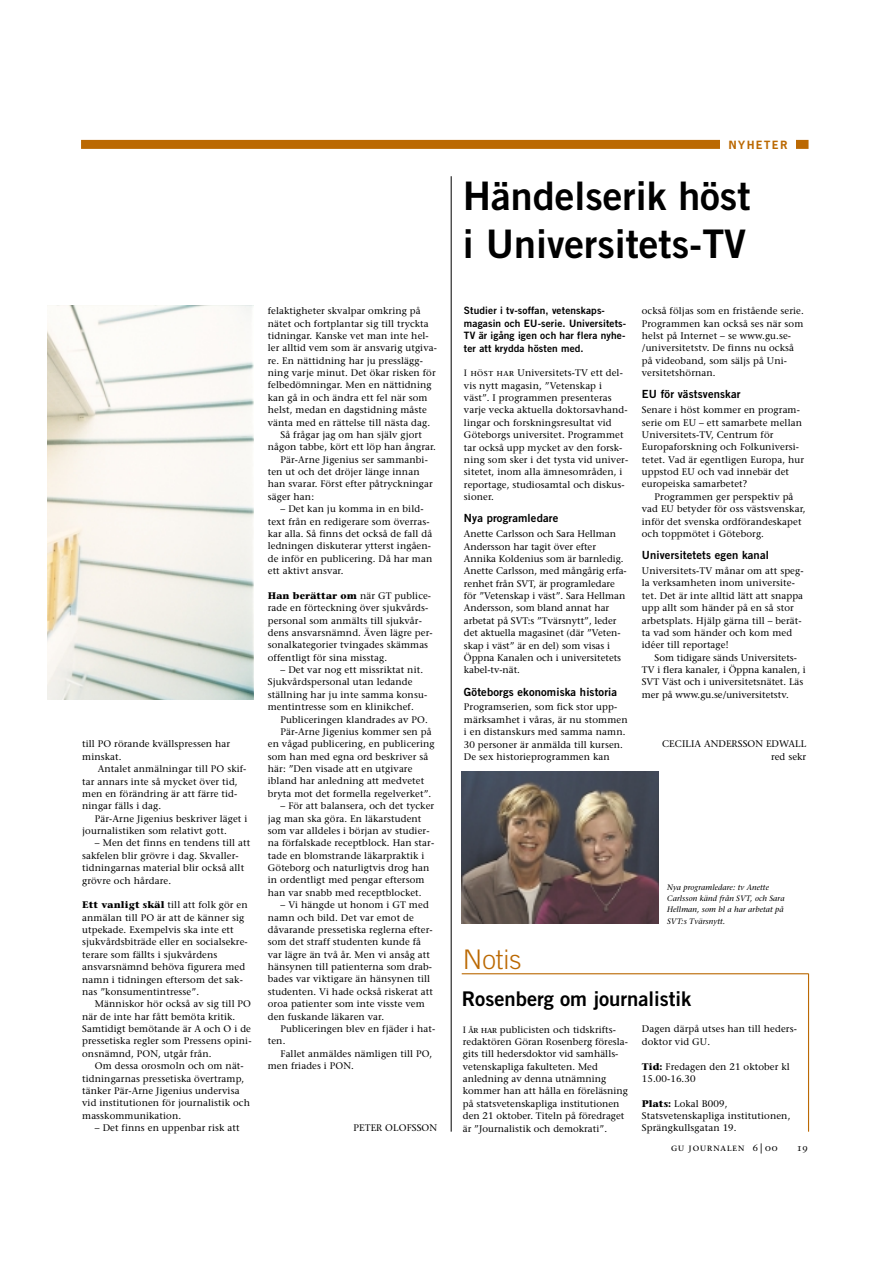
<style>
.page{position:relative;width:893px;height:1263px;background:#fff}
.page>*{position:absolute;margin:0;border:0;box-sizing:border-box;transform-origin:0 0}
.t1{font:39.3px/47.2px "Trade Gothic Bold Two";color:#000}
.t2{font:300 27px "Trade Gothic";color:#bb6903}
.t3{font:20.25px "Trade Gothic Bold Two";color:#000}
.t4{font:11.25px "Trade Gothic Bold Two";letter-spacing:.01em;color:#000}
.t5{font:700 10.65px "News Gothic";letter-spacing:.17em;color:#bb6903}
.t6{font:10.2px/12.3px "Trade Gothic Bold Two";letter-spacing:.01em;color:#000}
.t7{font:500 10.2px "Stone Serif SCEF";letter-spacing:.1em;color:#000}
.t8{font:9.6px/12.3px "Stone Serif";letter-spacing:.01em;color:#000}
.t9{font:italic 7.8px/11.2px "Stone Serif";letter-spacing:.01em;color:#000}
.s1{font-weight:700}
.s2{font-family:"Stone Serif SCEF";font-weight:500}
</style>
<div class="page">
<div style="left:81px;top:140px;width:727px;height:9px;background:#bb6903"></div>
<div style="left:720px;top:137px;width:75px;height:17px;background:#fff"></div>
<img style="left:47px;top:306px;width:206px;height:393px">
<img style="left:461px;top:771px;width:197px;height:153px">
<hr style="left:451px;top:176px;width:1px;height:956px;background:#000">
<hr style="left:461px;top:973px;width:347px;height:1px;background:#bb6903">
<hr style="left:808px;top:974px;width:1px;height:158px;background:#bb6903">
<p class="t8" style="left:82px;top:739px;width:150px">till PO rörande kvällspressen har minskat.</p>
<p class="t8" style="left:82px;top:764px;width:166px;text-indent:16px">Antalet anmälningar till PO skif&shy;tar annars inte så mycket över tid, men en förändring är att färre tid&shy;ningar fälls i dag.</p>
<p class="t8" style="left:82px;top:813px;width:167px;text-indent:13px">Pär-Arne Jigenius beskriver läget i journalistiken som relativt gott.</p>
<p class="t8" style="left:82px;top:838px;width:170px;text-indent:13px">– Men det finns en tendens till att sakfelen blir grövre i dag. Skvaller&shy;tidningarnas material blir också allt grövre och hårdare.</p>
<p class="t8" style="left:82px;top:900px;width:167px"><span class="s1">Ett vanligt skäl</span> till att folk gör en anmälan till PO är att de känner sig utpekade. Exempelvis ska inte ett sjukvårdsbiträde eller en socialsekre&shy;terare som fällts i sjukvårdens ansvarsnämnd behöva figurera med namn i tidningen eftersom det sak&shy;nas ”konsumentintresse”.</p>
<p class="t8" style="left:82px;top:999px;width:171px;text-indent:13px">Människor hör också av sig till PO när de inte har fått bemöta kritik.<br>Samtidigt bemötande är A och O i de pressetiska regler som Pressens opini&shy;onsnämnd, PON, utgår från.</p>
<p class="t8" style="left:82px;top:1061px;width:169px;text-indent:13px">Om dessa orosmoln och om nät&shy;tidningarnas pressetiska övertramp, tänker Pär-Arne Jigenius undervisa vid institutionen för journalistik och masskommunikation.</p>
<p class="t8" style="left:95px;top:1123px;width:146px">– Det finns en uppenbar risk att</p>
<p class="t8" style="left:268px;top:306px;width:154px">felaktigheter skvalpar omkring på</p>
<p class="t8" style="left:268px;top:318px;width:162px">nätet och fortplantar sig till tryckta</p>
<p class="t8" style="left:268px;top:331px;width:162px">tidningar. Kanske vet man inte hel-</p>
<p class="t8" style="left:268px;top:343px;width:171px">ler alltid vem som är ansvarig utgiva-</p>
<p class="t8" style="left:268px;top:355px;width:156px">re. En nättidning har ju presslägg-</p>
<p class="t8" style="left:268px;top:368px;width:169px">ning varje minut. Det ökar risken för</p>
<p class="t8" style="left:268px;top:380px;width:165px">felbedömningar. Men en nättidning</p>
<p class="t8" style="left:268px;top:392px;width:161px">kan gå in och ändra ett fel när som</p>
<p class="t8" style="left:268px;top:405px;width:161px">helst, medan en dagstidning måste</p>
<p class="t8" style="left:268px;top:417px;width:164px">vänta med en rättelse till nästa dag.</p>
<p class="t8" style="left:280px;top:430px;width:143px">Så frågar jag om han själv gjort</p>
<p class="t8" style="left:268px;top:442px;width:170px">någon tabbe, kört ett löp han ångrar.</p>
<p class="t8" style="left:280px;top:454px;width:149px">Pär-Arne Jigenius ser sammanbi-</p>
<p class="t8" style="left:268px;top:467px;width:153px">ten ut och det dröjer länge innan</p>
<p class="t8" style="left:268px;top:479px;width:166px">han svarar. Först efter påtryckningar</p>
<p class="t8" style="left:268px;top:491px;width:48px">säger han:</p>
<p class="t8" style="left:268px;top:504px;width:166px;text-indent:13px">– Det kan ju komma in en bild&shy;text från en redigerare som överras&shy;kar alla. Så finns det också de fall då ledningen diskuterar ytterst ingåen&shy;de inför en publicering. Då har man ett aktivt ansvar.</p>
<p class="t8" style="left:268px;top:590px;width:166px"><span class="s1">Han berättar om</span> när GT publice&shy;rade en förteckning över sjukvårds&shy;personal som anmälts till sjukvår&shy;dens ansvarsnämnd. Även lägre per&shy;sonalkategorier tvingades skämmas offentligt för sina misstag.</p>
<p class="t8" style="left:268px;top:665px;width:161px;text-indent:13px">– Det var nog ett missriktat nit.<br>Sjukvårdspersonal utan ledande ställning har ju inte samma konsu&shy;mentintresse som en klinikchef.</p>
<p class="t8" style="left:280px;top:714px;width:149px">Publiceringen klandrades av PO.</p>
<p class="t8" style="left:280px;top:727px;width:152px">Pär-Arne Jigenius kommer sen på</p>
<p class="t8" style="left:268px;top:739px;width:168px">en vågad publicering, en publicering</p>
<p class="t8" style="left:268px;top:751px;width:162px">som han med egna ord beskriver så</p>
<p class="t8" style="left:268px;top:764px;width:146px">här: ”Den visade att en utgivare</p>
<p class="t8" style="left:268px;top:776px;width:158px">ibland har anledning att medvetet</p>
<p class="t8" style="left:268px;top:788px;width:165px">bryta mot det formella regelverket”.</p>
<p class="t8" style="left:268px;top:801px;width:168px;text-indent:13px">– För att balansera, och det tycker jag man ska göra. En läkarstudent som var alldeles i början av studier&shy;na förfalskade receptblock. Han star&shy;tade en blomstrande läkarpraktik i Göteborg och naturligtvis drog han in ordentligt med pengar eftersom han var snabb med receptblocket.</p>
<p class="t8" style="left:268px;top:900px;width:167px;text-indent:13px">– Vi hängde ut honom i GT med namn och bild. Det var emot de dåvarande pressetiska reglerna efter&shy;som det straff studenten kunde få var lägre än två år. Men vi ansåg att hänsynen till patienterna som drab&shy;bades var viktigare än hänsynen till studenten. Vi hade också riskerat att oroa patienter som inte visste vem den fuskande läkaren var.</p>
<p class="t8" style="left:268px;top:1024px;width:169px;text-indent:13px">Publiceringen blev en fjäder i hat&shy;ten.</p>
<p class="t8" style="left:268px;top:1048px;width:166px;text-indent:13px">Fallet anmäldes nämligen till PO, men friades i PON.</p>
<p class="t8" style="left:353px;top:1123px;width:85px">PETER OLOFSSON</p>
<p class="t5" style="left:728px;top:141px;width:60px">NYHETER</p>
<h1 class="t1" style="left:463px;top:176px;width:289px">Händelserik höst i Universitets-TV</h1>
<p class="t6" style="left:464px;top:306px;width:164px">Studier i tv-soffan, vetenskaps&shy;magasin och EU-serie. Universitets-TV är igång igen och har flera nyhe&shy;ter att krydda hösten med.</p>
<p class="t8" style="left:464px;top:368px;width:166px"><span class="s2">I höst har</span> Universitets-TV ett del&shy;vis nytt magasin, ”Vetenskap i väst”. I programmen presenteras varje vecka aktuella doktorsavhand&shy;lingar och forskningsresultat vid<br>Göteborgs universitet. Programmet tar också upp mycket av den forsk&shy;ning som sker i det tysta vid univer&shy;sitetet, inom alla ämnesområden, i reportage, studiosamtal och diskus&shy;sioner.</p>
<p class="t4" style="left:464px;top:514px;width:96px">Nya programledare</p>
<p class="t8" style="left:464px;top:529px;width:164px">Anette Carlsson och Sara Hellman<br>Andersson har tagit över efter<br>Annika Koldenius som är barnledig.<br>Anette Carlsson, med mångårig erfa&shy;renhet från SVT, är programledare för ”Vetenskap i väst”. Sara Hellman<br>Andersson, som bland annat har arbetat på SVT:s ”Tvärsnytt”, leder det aktuella magasinet (där ”Veten&shy;skap i väst” är en del) som visas i<br>Öppna Kanalen och i universitetets kabel-tv-nät.</p>
<p class="t4" style="left:464px;top:687px;width:155px">Göteborgs ekonomiska historia</p>
<p class="t8" style="left:464px;top:702px;width:165px">Programserien, som fick stor upp&shy;märksamhet i våras, är nu stommen i en distanskurs med samma namn.<br>30 personer är anmälda till kursen.<br>De sex historieprogrammen kan</p>
<p class="t8" style="left:642px;top:306px;width:163px">också följas som en fristående serie.<br>Programmen kan också ses när som helst på Internet – se www.gu.se-/universitetstv. De finns nu också på videoband, som säljs på Uni&shy;versitetshörnan.</p>
<p class="t4" style="left:642px;top:390px;width:100px">EU för västsvenskar</p>
<p class="t8" style="left:642px;top:405px;width:164px">Senare i höst kommer en program&shy;serie om EU – ett samarbete mellan<br>Universitets-TV, Centrum för<br>Europaforskning och Folkuniversi&shy;tetet. Vad är egentligen Europa, hur uppstod EU och vad innebär det europeiska samarbetet?</p>
<p class="t8" style="left:642px;top:491px;width:165px;text-indent:13px">Programmen ger perspektiv på vad EU betyder för oss västsvenskar, inför det svenska ordförandeskapet och toppmötet i Göteborg.</p>
<p class="t4" style="left:642px;top:551px;width:128px">Universitetets egen kanal</p>
<p class="t8" style="left:642px;top:566px;width:163px">Universitets-TV månar om att speg&shy;la verksamheten inom universite&shy;tet. Det är inte alltid lätt att snappa upp allt som händer på en så stor arbetsplats. Hjälp gärna till – berät&shy;ta vad som händer och kom med idéer till reportage!</p>
<p class="t8" style="left:642px;top:652px;width:165px;text-indent:13px">Som tidigare sänds Universitets-TV i flera kanaler, i Öppna kanalen, i SVT Väst och i universitetsnätet. Läs mer på www.gu.se/universitetstv.</p>
<p class="t8" style="left:662px;top:739px;width:146px;text-align:right">CECILIA ANDERSSON EDWALL red sekr</p>
<p class="t9" style="left:667px;top:882px;width:119px">Nya programledare: tv Anette<br>Carlsson känd från SVT, och Sara<br>Hellman, som bl a har arbetat på<br>SVT:s Tvärsnytt.</p>
<h2 class="t2" style="left:463px;top:950px;width:60px">Notis</h2>
<h3 class="t3" style="left:461px;top:991px;width:231px">Rosenberg om journalistik</h3>
<p class="t8" style="left:463px;top:1024px;width:167px"><span class="s2">I år har</span> publicisten och tidskrifts&shy;redaktören Göran Rosenberg föresla&shy;gits till hedersdoktor vid samhälls&shy;vetenskapliga fakulteten. Med anledning av denna utnämning kommer han att hålla en föreläsning på statsvetenskapliga institutionen den 21 oktober. Titeln på föredraget är ”Journalistik och demokrati”.</p>
<p class="t8" style="left:642px;top:1024px;width:156px">Dagen därpå utses han till heders&shy;doktor vid GU.</p>
<p class="t8" style="left:642px;top:1061px;width:149px"><span class="s1">Tid:</span> Fredagen den 21 oktober kl<br>15.00-16.30</p>
<p class="t8" style="left:642px;top:1098px;width:150px"><span class="s1">Plats:</span> Lokal B009,<br>Statsvetenskapliga institutionen,<br>Sprängkullsgatan 19.</p>
<p class="t7" style="left:671px;top:1141px;width:108px">gu journalen 6|00</p>
<p class="t7" style="left:797px;top:1141px;width:11px">19</p>
</div>
